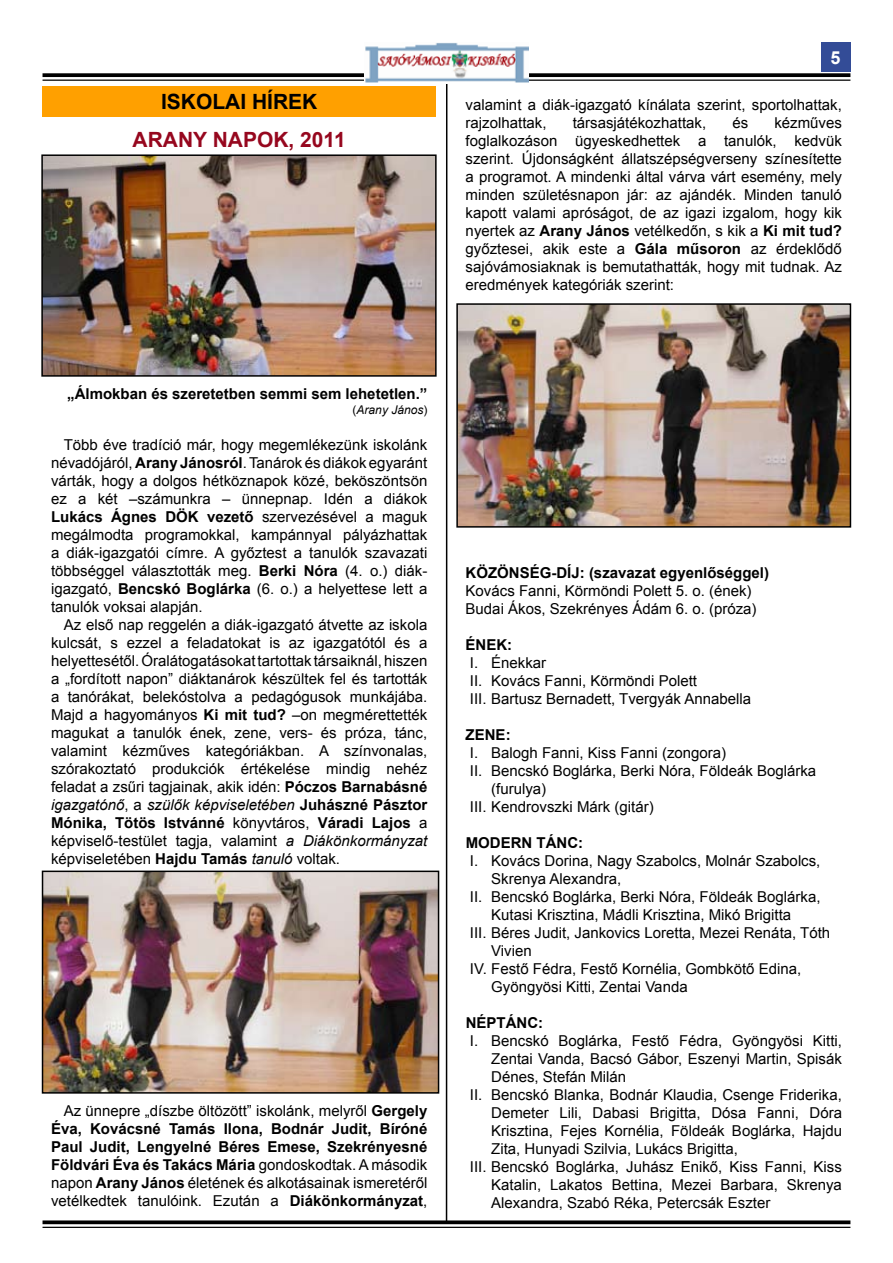
<style>
.page{position:relative;width:893px;height:1263px;background:#fff}
.page>*{position:absolute;margin:0;border:0;box-sizing:border-box;transform-origin:0 0}
.t1{font:700 21px "Arial";color:#96071e}
.t2{font:700 21px "Arial";color:#000}
.t3{font:700 18px "Arial";color:#fff}
.t4{font:15px/18px "Arial";color:#000;text-align:justify}
.t5{font:700 15px/18px "Arial";color:#000;text-align:justify}
.t6{font:italic 12px "Arial";color:#000}
.s1{font-style:normal}
.s2{font-weight:700}
.s3{font-style:italic}
.s4{font-weight:400}
</style>
<div class="page">
<div style="left:821px;top:43px;width:29px;height:29px;background:#334c97"></div>
<svg style="left:43px;top:73px;width:807px;height:4px;background:#131313"></svg>
<hr style="left:43px;top:80px;width:807px;height:1px;background:#000">
<img style="left:365px;top:43px;width:163px;height:40px">
<svg style="left:43px;top:1220px;width:807px;height:4px;background:#1d1d1d"></svg>
<hr style="left:43px;top:1227px;width:807px;height:1px;background:#000">
<div style="left:43px;top:86px;width:393px;height:31px;background:#ffa000"></div>
<hr style="left:446px;top:84px;width:1px;height:1137px;background:#000">
<img style="left:44px;top:157px;width:390px;height:217px">
<div style="left:41px;top:154px;width:396px;height:223px;border:2px solid #000"></div>
<img style="left:45px;top:873px;width:391px;height:218px">
<div style="left:42px;top:870px;width:397px;height:224px;border:2px solid #000"></div>
<img style="left:459px;top:306px;width:389px;height:219px">
<div style="left:456px;top:303px;width:395px;height:225px;border:2px solid #000"></div>
<h1 class="t2" style="left:161px;top:88px;width:158px">ISKOLAI HÍREK</h1>
<h1 class="t1" style="left:133px;top:126px;width:215px">ARANY NAPOK, 2011</h1>
<p class="t5" style="left:67px;top:386px;width:362px">„Álmokban és szeretetben semmi sem lehetetlen.”</p>
<p class="t6" style="left:353px;top:402px;width:76px"><span class="s1">(</span>Arany János<span class="s1">)</span></p>
<p class="t4" style="left:51px;top:436px;width:378px;text-indent:13px">Több éve tradíció már, hogy megemlékezünk iskolánk névadójáról, <span class="s2">Arany Jánosról</span>. Tanárok és diákok egyaránt várták, hogy a dolgos hétköznapok közé, beköszöntsön ez a két –számunkra – ünnepnap. Idén a diákok <span class="s2">Lukács Ágnes DÖK vezető</span> szervezésével a maguk megálmodta programokkal, kampánnyal pályázhattak a diák-igazgatói címre. A győztest a tanulók szavazati többséggel választották meg. <span class="s2">Berki Nóra</span> (4. o.) diák&shy;igazgató, <span class="s2">Bencskó Boglárka</span> (6. o.) a helyettese lett a tanulók voksai alapján.</p>
<p class="t4" style="left:51px;top:616px;width:378px;text-indent:13px">Az első nap reggelén a diák-igazgató átvette az iskola kulcsát, s ezzel a feladatokat is az igazgatótól és a helyettesétől. Óralátogatásokat tartottak társaiknál, hiszen a „fordított napon” diáktanárok készültek fel és tartották a tanórákat, belekóstolva a pedagógusok munkájába.<br>Majd a hagyományos <span class="s2">Ki mit tud?</span> –on megmérettették magukat a tanulók ének, zene, vers- és próza, tánc, valamint kézműves kategóriákban. A színvonalas, szórakoztató produkciók értékelése mindig nehéz feladat a zsűri tagjainak, akik idén: <span class="s2">Póczos Barnabásné </span><span class="s3">igazgatónő</span>, a <span class="s3">szülők képviseletében</span> <span class="s2">Juhászné Pásztor Mónika, Tötös Istvánné</span> könyvtáros, <span class="s2">Váradi Lajos</span> a képviselő-testület tagja, valamint <span class="s3">a Diákönkormányzat </span>képviseletében <span class="s2">Hajdu Tamás</span> <span class="s3">tanuló</span> voltak.</p>
<p class="t5" style="left:51px;top:1102px;width:378px;text-indent:13px"><span class="s4">Az ünnepre „díszbe öltözött” iskolánk, melyről</span> Gergely Éva, Kovácsné Tamás Ilona, Bodnár Judit, Bíróné Paul Judit, Lengyelné Béres Emese, Szekrényesné Földvári Éva és Takács Mária <span class="s4">gondoskodtak. A második napon</span> Arany János <span class="s4">életének és alkotásainak ismeretéről vetélkedtek tanulóink. Ezután a</span> Diákönkormányzat<span class="s4">,</span></p>
<p class="t3" style="left:831px;top:46px;width:12px">5</p>
<p class="t4" style="left:466px;top:96px;width:378px">valamint a diák-igazgató kínálata szerint, sportolhattak, rajzolhattak,</p>
<p class="t4" style="left:466px;top:114px;width:378px;text-indent:309px">kézműves foglalkozáson ügyeskedhettek a tanulók, kedvük szerint. Újdonságként állatszépségverseny színesítette a programot. A mindenki által várva várt esemény, mely minden születésnapon jár: az ajándék. Minden tanuló kapott valami apróságot, de az igazi izgalom, hogy kik nyertek az <span class="s2">Arany János</span> vetélkedőn, s kik a <span class="s2">Ki mit tud? </span>győztesei, akik este a <span class="s2">Gála műsoron</span> az érdeklődő sajóvámosiaknak is bemutathatták, hogy mit tudnak. Az eredmények kategóriák szerint:</p>
<p class="t4" style="left:573px;top:114px;width:135px">társasjátékozhattak,</p>
<p class="t4" style="left:732px;top:114px;width:17px">és</p>
<p class="t5" style="left:466px;top:564px;width:305px">KÖZÖNSÉG-DÍJ: (szavazat egyenlőséggel)</p>
<p class="t4" style="left:466px;top:582px;width:292px">Kovács Fanni, Körmöndi Polett 5. o. (ének)<br>Budai Ákos, Szekrényes Ádám 6. o. (próza)</p>
<p class="t5" style="left:466px;top:636px;width:48px">ÉNEK:</p>
<p class="t4" style="left:470px;top:654px;width:283px;text-align:left">I. Énekkar<br>II. Kovács Fanni, Körmöndi Polett<br>III. Bartusz Bernadett, Tvergyák Annabella</p>
<p class="t5" style="left:466px;top:726px;width:47px">ZENE:</p>
<p class="t4" style="left:470px;top:744px;width:258px">I. Balogh Fanni, Kiss Fanni (zongora)</p>
<p class="t4" style="left:470px;top:762px;width:348px">II. Bencskó Boglárka, Berki Nóra, Földeák Boglárka</p>
<p class="t4" style="left:491px;top:780px;width:57px">(furulya)</p>
<p class="t4" style="left:470px;top:798px;width:185px">III. Kendrovszki Márk (gitár)</p>
<p class="t5" style="left:466px;top:834px;width:119px">MODERN TÁNC:</p>
<p class="t4" style="left:470px;top:852px;width:352px">I. Kovács Dorina, Nagy Szabolcs, Molnár Szabolcs,</p>
<p class="t4" style="left:491px;top:870px;width:132px">Skrenya Alexandra,</p>
<p class="t4" style="left:470px;top:888px;width:352px">II. Bencskó Boglárka, Berki Nóra, Földeák Boglárka,</p>
<p class="t4" style="left:491px;top:906px;width:302px">Kutasi Krisztina, Mádli Krisztina, Mikó Brigitta</p>
<p class="t4" style="left:470px;top:924px;width:362px">III. Béres Judit, Jankovics Loretta, Mezei Renáta, Tóth</p>
<p class="t4" style="left:491px;top:942px;width:42px">Vivien</p>
<p class="t4" style="left:470px;top:960px;width:333px">IV. Festő Fédra, Festő Kornélia, Gombkötő Edina,</p>
<p class="t4" style="left:491px;top:978px;width:198px">Gyöngyösi Kitti, Zentai Vanda</p>
<p class="t5" style="left:466px;top:1014px;width:79px">NÉPTÁNC:</p>
<p class="t4" style="left:470px;top:1032px;width:374px">I. Bencskó Boglárka, Festő Fédra, Gyöngyösi Kitti,</p>
<p class="t4" style="left:491px;top:1050px;width:352px">Zentai Vanda, Bacsó Gábor, Eszenyi Martin, Spisák</p>
<p class="t4" style="left:491px;top:1068px;width:137px">Dénes, Stefán Milán</p>
<p class="t4" style="left:470px;top:1086px;width:374px">II. Bencskó Blanka, Bodnár Klaudia, Csenge Friderika,</p>
<p class="t4" style="left:491px;top:1104px;width:352px">Demeter Lili, Dabasi Brigitta, Dósa Fanni, Dóra</p>
<p class="t4" style="left:491px;top:1122px;width:352px">Krisztina, Fejes Kornélia, Földeák Boglárka, Hajdu</p>
<p class="t4" style="left:491px;top:1140px;width:248px">Zita, Hunyadi Szilvia, Lukács Brigitta,</p>
<p class="t4" style="left:470px;top:1158px;width:374px">III. Bencskó Boglárka, Juhász Enikő, Kiss Fanni, Kiss</p>
<p class="t4" style="left:491px;top:1176px;width:352px">Katalin, Lakatos Bettina, Mezei Barbara, Skrenya</p>
<p class="t4" style="left:491px;top:1194px;width:281px">Alexandra, Szabó Réka, Petercsák Eszter</p>
</div>
